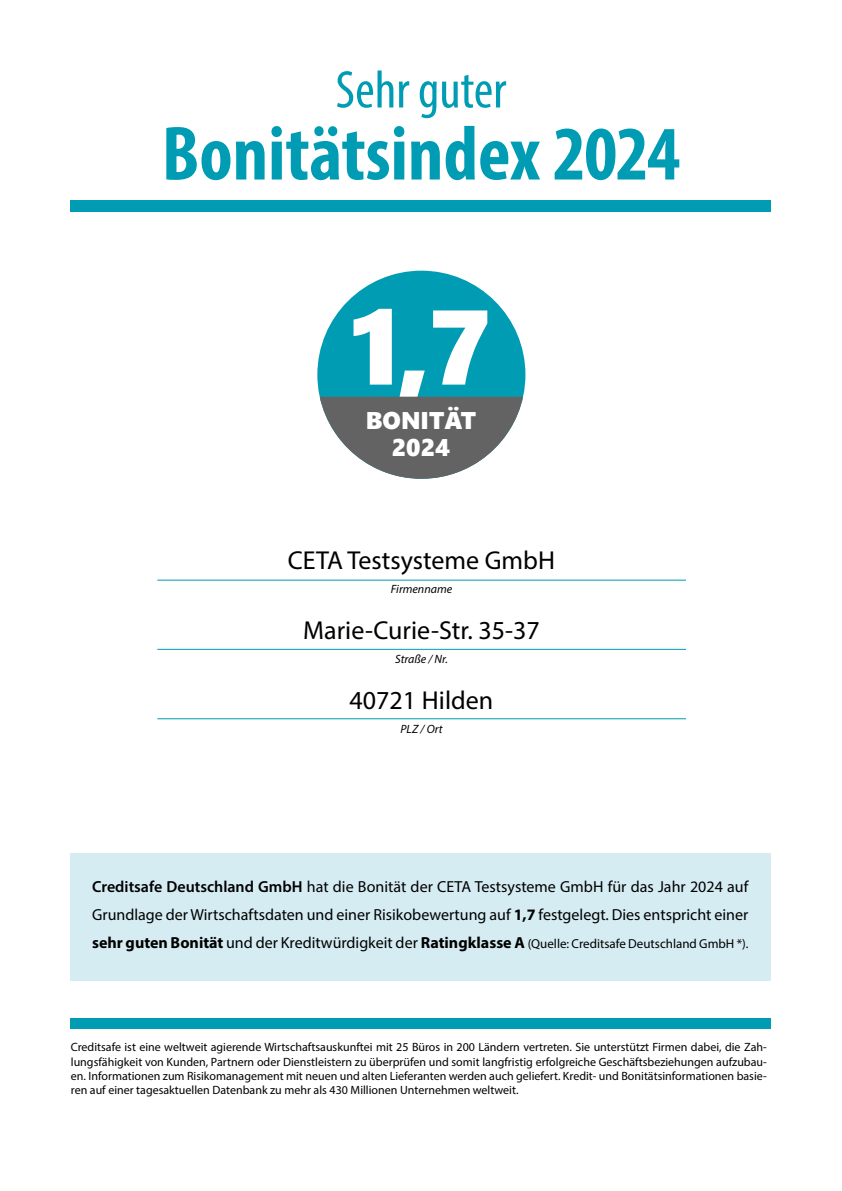
<style>
.page{position:relative;width:842px;height:1191px;background:#fff}
.page>*{position:absolute;margin:0;border:0;box-sizing:border-box;transform-origin:0 0}
.t1{font:105.8px "Segoe UI Black";color:#fff}
.t2{font:700 condensed 77.5px "Myriad Pro";color:#009cb4}
.t3{font:condensed 53.5px "Myriad Pro";color:#009cb4}
.t4{font:26px "Myriad Pro";color:#000}
.t5{font:24.1px/26.8px "Segoe UI Black";color:#fff;text-align:center}
.t6{font:16px/28px "Myriad Pro";color:#000}
.t7{font:13px "Myriad Pro";color:#000}
.t8{font:12px/14.4px "Myriad Pro";color:#000;text-align:justify}
.t9{font:italic 12px "Myriad Pro";color:#000}
.s1{font-weight:600}
.s2{font-weight:700}
.s3{font-weight:700;font-size:16px}
.s4{font-size:16px}
</style>
<div class="page">
<div style="left:71px;top:1017px;width:700px;height:11px;background:#009cb4"></div>
<hr style="left:157px;top:580px;width:529px;height:1px;background:#009cb4">
<hr style="left:157px;top:649px;width:529px;height:1px;background:#009cb4">
<hr style="left:157px;top:718px;width:529px;height:1px;background:#009cb4">
<div style="left:317px;top:271px;width:208px;height:208px;background:#009cb4;border-radius:50%"></div>
<svg style="left:320px;top:397px;width:203px;height:82px"></svg>
<div style="left:71px;top:853px;width:700px;height:127px;background:#d5ecf2"></div>
<div style="left:71px;top:200px;width:700px;height:11px;background:#009cb4"></div>
<h3 class="t3" style="left:336px;top:57px;width:172px">Sehr guter</h3>
<h2 class="t2" style="left:162px;top:105px;width:520px">Bonitätsindex 2024</h2>
<h1 class="t1" style="left:349px;top:270px;width:144px">1,7</h1>
<h3 class="t5" style="left:366px;top:406px;width:112px">BONITÄT<br>2024</h3>
<h3 class="t4" style="left:288px;top:544px;width:269px">CETA Testsysteme GmbH</h3>
<p class="t9" style="left:391px;top:582px;width:63px">Firmenname</p>
<h3 class="t4" style="left:303px;top:614px;width:238px">Marie-Curie-Str. 35-37</h3>
<p class="t9" style="left:395px;top:652px;width:54px">Straße / Nr.</p>
<h3 class="t4" style="left:349px;top:684px;width:145px">40721 Hilden</h3>
<p class="t9" style="left:400px;top:722px;width:44px">PLZ / Ort</p>
<h3 class="t6" style="left:92px;top:872px;width:658px"><span class="s1">Creditsafe Deutschland GmbH</span> hat die Bonität der CETA Testsysteme GmbH für das Jahr 2024 auf<br>Grundlage der Wirtschaftsdaten und einer Risikobewertung auf <span class="s2">1,7</span> festgelegt. Dies entspricht einer</h3>
<p class="t7" style="left:92px;top:935px;width:658px"><span class="s3">sehr guten Bonität</span> <span class="s4">und der Kreditwürdigkeit der</span> <span class="s3">Ratingklasse A</span> (Quelle: Creditsafe Deutschland GmbH *).</p>
<p class="t8" style="left:71px;top:1039px;width:697px">Creditsafe ist eine weltweit agierende Wirtschaftsauskunftei mit 25 Büros in 200 Ländern vertreten. Sie unterstützt Firmen dabei, die Zah&shy;lungsfähigkeit von Kunden, Partnern oder Dienstleistern zu überprüfen und somit langfristig erfolgreiche Geschäftsbeziehungen aufzubau&shy;en. Informationen zum Risikomanagement mit neuen und alten Lieferanten werden auch geliefert. Kredit- und Bonitätsinformationen basie&shy;ren auf einer tagesaktuellen Datenbank zu mehr als 430 Millionen Unternehmen weltweit.</p>
</div>
